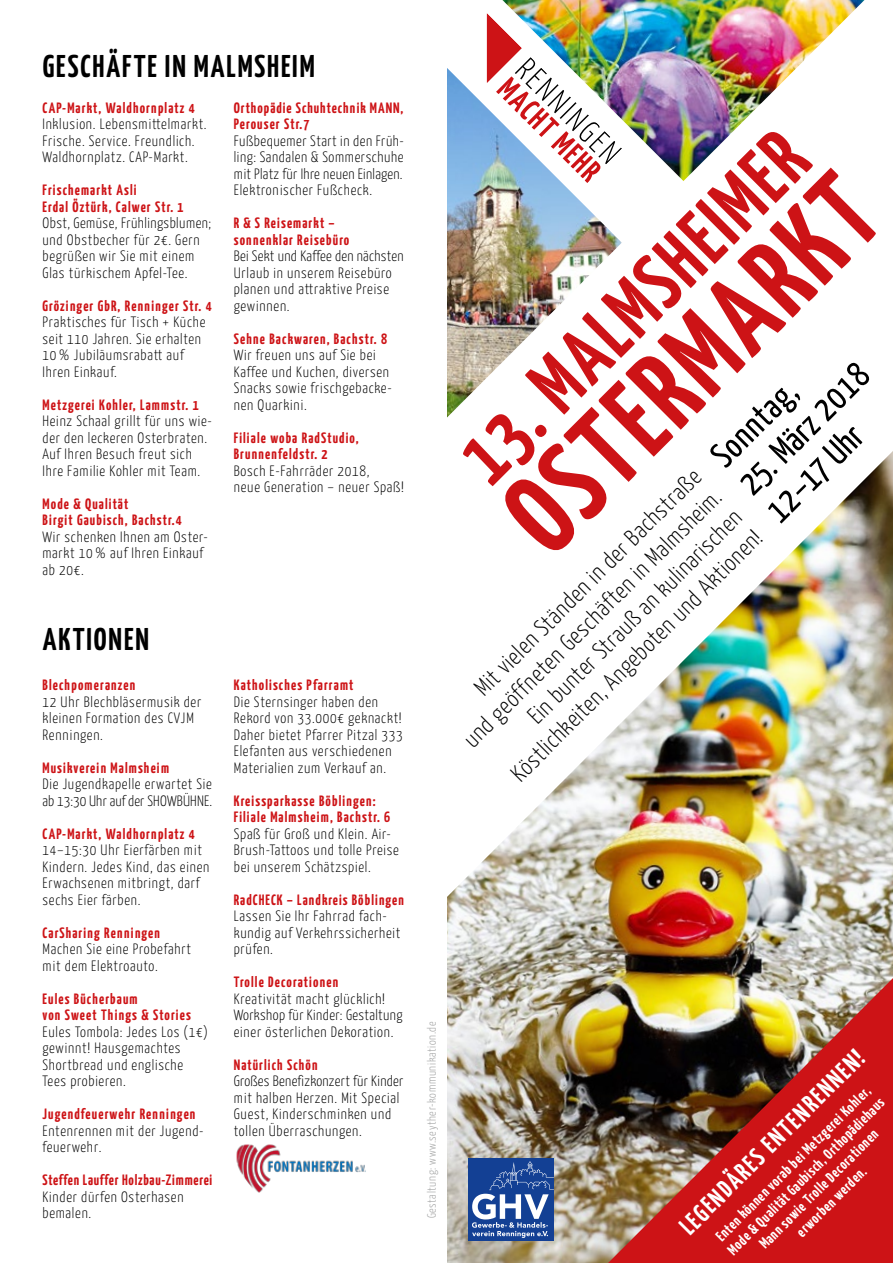
<style>
.page{position:relative;width:893px;height:1263px;background:#fff}
.page>*{position:absolute;margin:0;border:0;box-sizing:border-box;transform-origin:0 0}
.t1{font:700 113.25px "Yanone Kaffeesatz";color:#cd1316}
.t2{font:700 79.95px "Yanone Kaffeesatz";color:#cd1316}
.t3{font:35.7px/39px "Yanone Kaffeesatz";color:#000}
.t4{font:700 31.5px "Yanone Kaffeesatz";letter-spacing:.06em;color:#000}
.t5{font:700 25.5px "Yanone Kaffeesatz";color:#fff}
.t6{font:300 24px/28.8px "Yanone Kaffeesatz";color:#000;text-align:right}
.t7{font:300 15px/16.5px "Yanone Kaffeesatz";letter-spacing:.05em;color:#000}
.t8{font:700 15px/16.5px "Yanone Kaffeesatz";letter-spacing:.075em;color:#cd1316}
.t9{font:700 15px/18px "Yanone Kaffeesatz";color:#fff;text-align:center}
.t10{font:700 15px "Yanone Kaffeesatz";letter-spacing:.05em;color:#cd1316}
.t11{font:300 12px "Yanone Kaffeesatz";letter-spacing:.05em;color:#9c9d9d}
</style>
<div class="page">
<img style="left:447px;top:954px;width:446px;height:309px">
<img style="left:447px;top:0;width:446px;height:954px">
<img style="left:487px;top:13px;width:135px;height:170px">
<img style="left:608px;top:978px;width:285px;height:285px">
<img style="left:236px;top:1144px;width:130px;height:49px">
<div style="left:468px;top:1158px;width:86px;height:83px;background:#134094"></div>
<svg style="left:472px;top:1161px;width:82px;height:77px"></svg>
<h3 class="t4" style="left:43px;top:47px;width:273px">GESCHÄFTE IN MALMSHEIM</h3>
<p class="t8" style="left:43px;top:99px;width:154px">CAP-Markt, Waldhornplatz 4</p>
<p class="t7" style="left:43px;top:116px;width:166px">Inklusion. Lebensmittelmarkt.<br>Frische. Service. Freundlich.<br>Waldhornplatz. CAP-Markt.</p>
<p class="t8" style="left:43px;top:182px;width:143px">Frischemarkt Asli<br>Erdal Öztürk, Calwer Str. 1</p>
<p class="t7" style="left:43px;top:215px;width:170px">Obst, Gemüse, Frühlingsblumen; und Obstbecher für 2€. Gern begrüßen wir Sie mit einem<br>Glas türkischem Apfel-Tee.</p>
<p class="t8" style="left:43px;top:297px;width:171px">Grözinger GbR, Renninger Str. 4</p>
<p class="t7" style="left:43px;top:314px;width:164px">Praktisches für Tisch + Küche seit 110 Jahren. Sie erhalten<br>10 % Jubiläumsrabatt auf<br>Ihren Einkauf.</p>
<p class="t8" style="left:43px;top:396px;width:158px">Metzgerei Kohler, Lammstr. 1</p>
<p class="t7" style="left:43px;top:413px;width:171px">Heinz Schaal grillt für uns wie&shy;der den leckeren Osterbraten.<br>Auf Ihren Besuch freut sich<br>Ihre Familie Kohler mit Team.</p>
<p class="t8" style="left:43px;top:495px;width:141px">Mode &amp; Qualität<br>Birgit Gaubisch, Bachstr.4</p>
<p class="t7" style="left:43px;top:528px;width:167px">Wir schenken Ihnen am Oster&shy;markt 10 % auf Ihren Einkauf ab 20€.</p>
<h3 class="t4" style="left:43px;top:619px;width:108px">AKTIONEN</h3>
<p class="t8" style="left:43px;top:677px;width:94px">Blechpomeranzen</p>
<p class="t7" style="left:43px;top:693px;width:160px">12 Uhr Blechbläsermusik der kleinen Formation des CVJM<br>Renningen.</p>
<p class="t8" style="left:43px;top:759px;width:128px">Musikverein Malmsheim</p>
<p class="t7" style="left:43px;top:776px;width:171px">Die Jugendkapelle erwartet Sie ab 13:30 Uhr auf der SHOWBÜHNE.</p>
<p class="t8" style="left:43px;top:825px;width:154px">CAP-Markt, Waldhornplatz 4</p>
<p class="t7" style="left:43px;top:842px;width:168px">14–15:30 Uhr Eierfärben mit<br>Kindern. Jedes Kind, das einen<br>Erwachsenen mitbringt, darf sechs Eier färben.</p>
<p class="t8" style="left:43px;top:924px;width:119px">CarSharing Renningen</p>
<p class="t7" style="left:43px;top:941px;width:150px">Machen Sie eine Probefahrt mit dem Elektroauto.</p>
<p class="t8" style="left:43px;top:990px;width:150px">Eules Bücherbaum<br>von Sweet Things &amp; Stories</p>
<p class="t7" style="left:43px;top:1023px;width:167px">Eules Tombola: Jedes Los (1€) gewinnt! Hausgemachtes<br>Shortbread und englische<br>Tees probieren.</p>
<p class="t8" style="left:43px;top:1106px;width:154px">Jugendfeuerwehr Renningen</p>
<p class="t7" style="left:43px;top:1122px;width:163px">Entenrennen mit der Jugend&shy;feuerwehr.</p>
<p class="t10" style="left:43px;top:1171px;width:171px">Steffen Lauffer Holzbau-Zimmerei</p>
<p class="t7" style="left:43px;top:1188px;width:142px">Kinder dürfen Osterhasen bemalen.</p>
<p class="t8" style="left:234px;top:99px;width:171px">Orthopädie Schuhtechnik MANN,<br>Perouser Str.7</p>
<p class="t7" style="left:234px;top:132px;width:172px;text-align:justify">Fußbequemer Start in den Früh&shy;ling: Sandalen &amp; Sommerschuhe mit Platz für Ihre neuen Einlagen.<br>Elektronischer Fußcheck.</p>
<p class="t8" style="left:234px;top:215px;width:117px">R &amp; S Reisemarkt – sonnenklar Reisebüro</p>
<p class="t7" style="left:234px;top:248px;width:171px">Bei Sekt und Kaffee den nächsten<br>Urlaub in unserem Reisebüro planen und attraktive Preise gewinnen.</p>
<p class="t8" style="left:234px;top:330px;width:155px">Sehne Backwaren, Bachstr. 8</p>
<p class="t7" style="left:234px;top:347px;width:159px">Wir freuen uns auf Sie bei<br>Kaffee und Kuchen, diversen<br>Snacks sowie frischgebacke&shy;nen Quarkini.</p>
<p class="t8" style="left:234px;top:429px;width:126px">Filiale woba RadStudio,<br>Brunnenfeldstr. 2</p>
<p class="t7" style="left:234px;top:462px;width:172px">Bosch E-Fahrräder 2018,<br>neue Generation – neuer Spaß!</p>
<p class="t8" style="left:234px;top:677px;width:121px">Katholisches Pfarramt</p>
<p class="t7" style="left:234px;top:693px;width:170px">Die Sternsinger haben den<br>Rekord von 33.000€ geknackt!<br>Daher bietet Pfarrer Pitzal 333<br>Elefanten aus verschiedenen<br>Materialien zum Verkauf an.</p>
<p class="t8" style="left:234px;top:792px;width:158px">Kreissparkasse Böblingen:<br>Filiale Malmsheim, Bachstr. 6</p>
<p class="t7" style="left:234px;top:825px;width:167px">Spaß für Groß und Klein. Air-<br>Brush-Tattoos und tolle Preise bei unserem Schätzspiel.</p>
<p class="t8" style="left:234px;top:891px;width:172px">RadCHECK – Landkreis Böblingen</p>
<p class="t7" style="left:234px;top:908px;width:168px">Lassen Sie Ihr Fahrrad fach&shy;kundig auf Verkehrssicherheit prüfen.</p>
<p class="t8" style="left:234px;top:974px;width:106px">Trolle Decorationen</p>
<p class="t7" style="left:234px;top:990px;width:170px">Kreativität macht glücklich!<br>Workshop für Kinder: Gestaltung einer österlichen Dekoration.</p>
<p class="t8" style="left:234px;top:1056px;width:85px">Natürlich Schön</p>
<p class="t7" style="left:234px;top:1073px;width:171px">Großes Benefizkonzert für Kinder mit halben Herzen. Mit Special<br>Guest, Kinderschminken und tollen Überraschungen.</p>
<h2 class="t2" style="left:437px;top:433px;width:458px;rotate:-45deg">13. MALMSHEIMER</h2>
<h1 class="t1" style="left:474px;top:482px;width:477px;rotate:-45deg">OSTERMARKT</h1>
<h3 class="t3" style="left:730px;top:473px;width:170px;rotate:-45deg">25. März 2018<br>12–17 Uhr</h3>
<h3 class="t3" style="left:702px;top:446px;width:107px;rotate:-45deg">Sonntag,</h3>
<h3 class="t6" style="left:437px;top:712px;width:355px;rotate:-45deg">Mit vielen Ständen in der Bachstraße<br>und geöffneten Geschäften in Malmsheim.<br>Ein bunter Strauß an kulinarischen Köstlichkeiten, Angeboten und Aktionen!</h3>
<p class="t11" style="left:424px;top:1218px;width:198px;rotate:-90deg">Gestaltung: www.seyther-kommunikation.de</p>
<h3 class="t5" style="left:673px;top:1219px;width:251px;rotate:-45deg">LEGENDÄRES ENTENRENNEN!</h3>
<p class="t9" style="left:711px;top:1233px;width:216px;rotate:-45deg">Enten können vorab bei Metzgerei Kohler, Mode &amp; Qualität Gaubisch, Orthopädiehaus Mann sowie Trolle Decorationen<br>erworben werden.</p>
</div>
